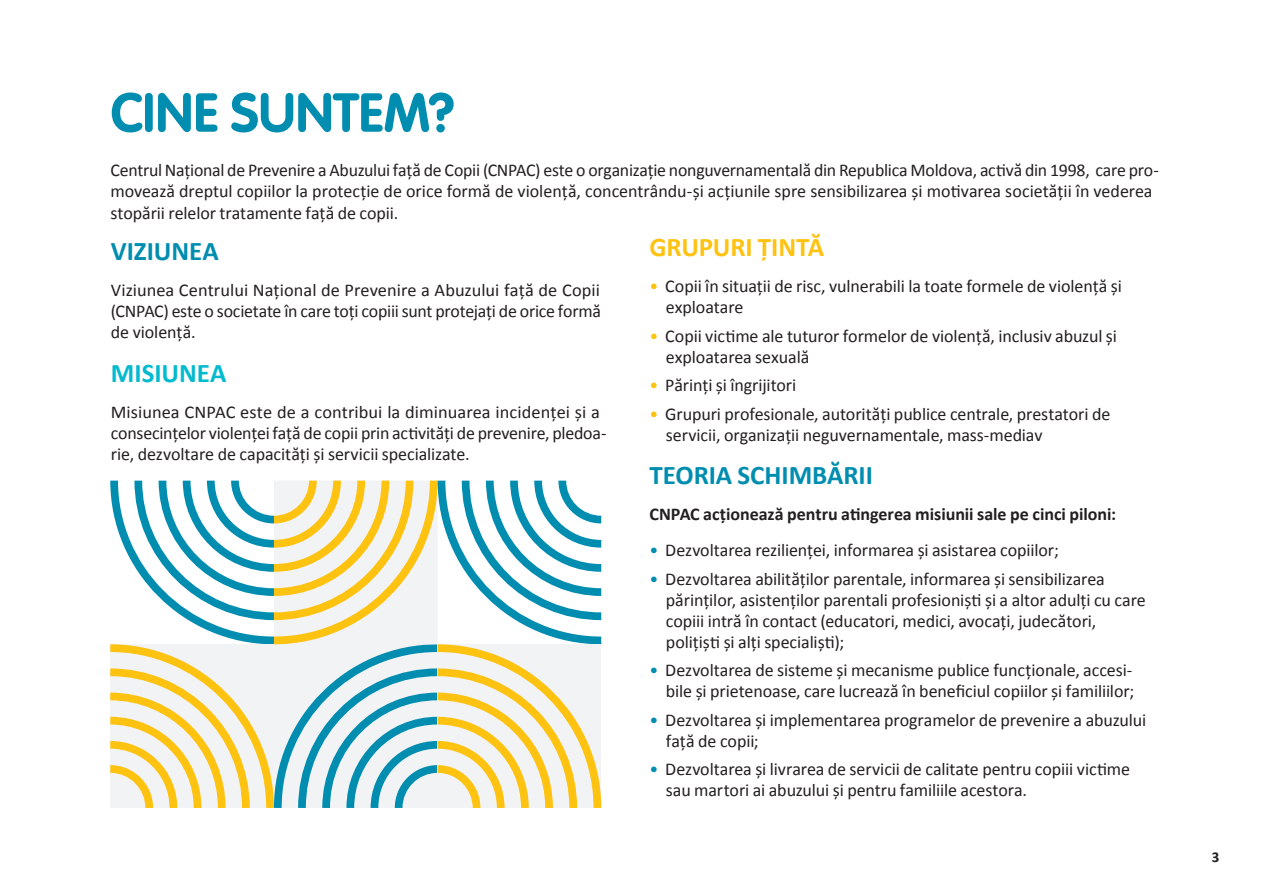
<style>
.page{position:relative;width:1263px;height:893px;background:#fff}
.page>*{position:absolute;margin:0;border:0;box-sizing:border-box;transform-origin:0 0}
.t1{font:700 54px "VAG Rounded Next";letter-spacing:.005em;color:#008db0}
.t2{font:700 27px "Calibri";letter-spacing:-.005em;color:#008db0}
.t3{font:700 27px "Calibri";letter-spacing:-.005em;color:#fec210}
.t4{font:700 27px "Calibri";letter-spacing:-.005em;color:#03bace}
.t5{font:18px/21px "Calibri";letter-spacing:-.005em;color:#231f20}
.t6{font:700 18px "Calibri";color:#231f20}
.t7{font:700 15px "Calibri";color:#231f20}
.s1{color:#fec210}
.s2{color:#008db0}
</style>
<div class="page">
<svg style="left:110px;top:481px;width:491px;height:327px"></svg>
<h1 class="t1" style="left:110px;top:78px;width:346px">CINE SUNTEM?</h1>
<p class="t5" style="left:110px;top:158px;width:1050px;line-height:21.6px">Centrul Naţional de Prevenire a Abuzului faţă de Copii (CNPAC) este o organizaţie nonguvernamentală din Republica Moldova, activă din 1998, care pro&shy;movează dreptul copiilor la protecţie de orice formă de violenţă, concentrându-și acţiunile spre sensibilizarea și motivarea societăţii în vederea stopării relelor tratamente faţă de copii.</p>
<h2 class="t2" style="left:111px;top:232px;width:109px">VIZIUNEA</h2>
<p class="t5" style="left:111px;top:279px;width:491px;text-align:justify">Viziunea Centrului Naţional de Prevenire a Abuzului faţă de Copii (CNPAC) este o societate în care toţi copiii sunt protejaţi de orice formă de violenţă.</p>
<h2 class="t4" style="left:111px;top:353px;width:117px">MISIUNEA</h2>
<p class="t5" style="left:111px;top:400px;width:497px">Misiunea CNPAC este de a contribui la diminuarea incidenţei și a consecinţelor violenţei faţă de copii prin activităţi de prevenire, pledoa&shy;rie, dezvoltare de capacităţi și servicii specializate.</p>
<h2 class="t3" style="left:649px;top:228px;width:176px">GRUPURI ȚINTĂ</h2>
<p class="t5" style="left:666px;top:275px;width:458px;text-indent:-16px"><span class="s1">•</span> Copii în situaţii de risc, vulnerabili la toate formele de violenţă și exploatare</p>
<p class="t5" style="left:666px;top:324px;width:453px;text-indent:-16px"><span class="s1">•</span> Copii victime ale tuturor formelor de violenţă, inclusiv abuzul și exploatarea sexuală</p>
<p class="t5" style="left:649px;top:374px;width:148px"><span class="s1">•</span> Părinţi și îngrijitori</p>
<p class="t5" style="left:666px;top:402px;width:446px;text-indent:-16px"><span class="s1">•</span> Grupuri profesionale, autorităţi publice centrale, prestatori de servicii, organizaţii neguvernamentale, mass-mediav</p>
<h2 class="t2" style="left:649px;top:456px;width:225px">TEORIA SCHIMBĂRII</h2>
<p class="t6" style="left:649px;top:502px;width:468px">CNPAC acționează pentru atingerea misiunii sale pe cinci piloni:</p>
<p class="t5" style="left:649px;top:539px;width:411px"><span class="s2">•</span> Dezvoltarea rezilienţei, informarea și asistarea copiilor;</p>
<p class="t5" style="left:666px;top:567px;width:481px;text-indent:-17px"><span class="s2">•</span> Dezvoltarea abilităţilor parentale, informarea și sensibilizarea părinţilor, asistenţilor parentali profesioniști și a altor adulţi cu care copiii intră în contact (educatori, medici, avocaţi, judecători, poliţiști și alţi specialiști);</p>
<p class="t5" style="left:649px;top:659px;width:486px;text-align:right"><span class="s2">•</span> Dezvoltarea de sisteme și mecanisme publice funcţionale, accesi&shy;bile și prietenoase, care lucrează în beneficiul copiilor și familiilor;</p>
<p class="t5" style="left:666px;top:708px;width:482px;text-indent:-17px"><span class="s2">•</span> Dezvoltarea și implementarea programelor de prevenire a abuzului faţă de copii;</p>
<p class="t5" style="left:666px;top:758px;width:466px;text-indent:-17px"><span class="s2">•</span> Dezvoltarea și livrarea de servicii de calitate pentru copiii victime sau martori ai abuzului și pentru familiile acestora.</p>
<p class="t7" style="left:1212px;top:846px;width:9px">3</p>
</div>
